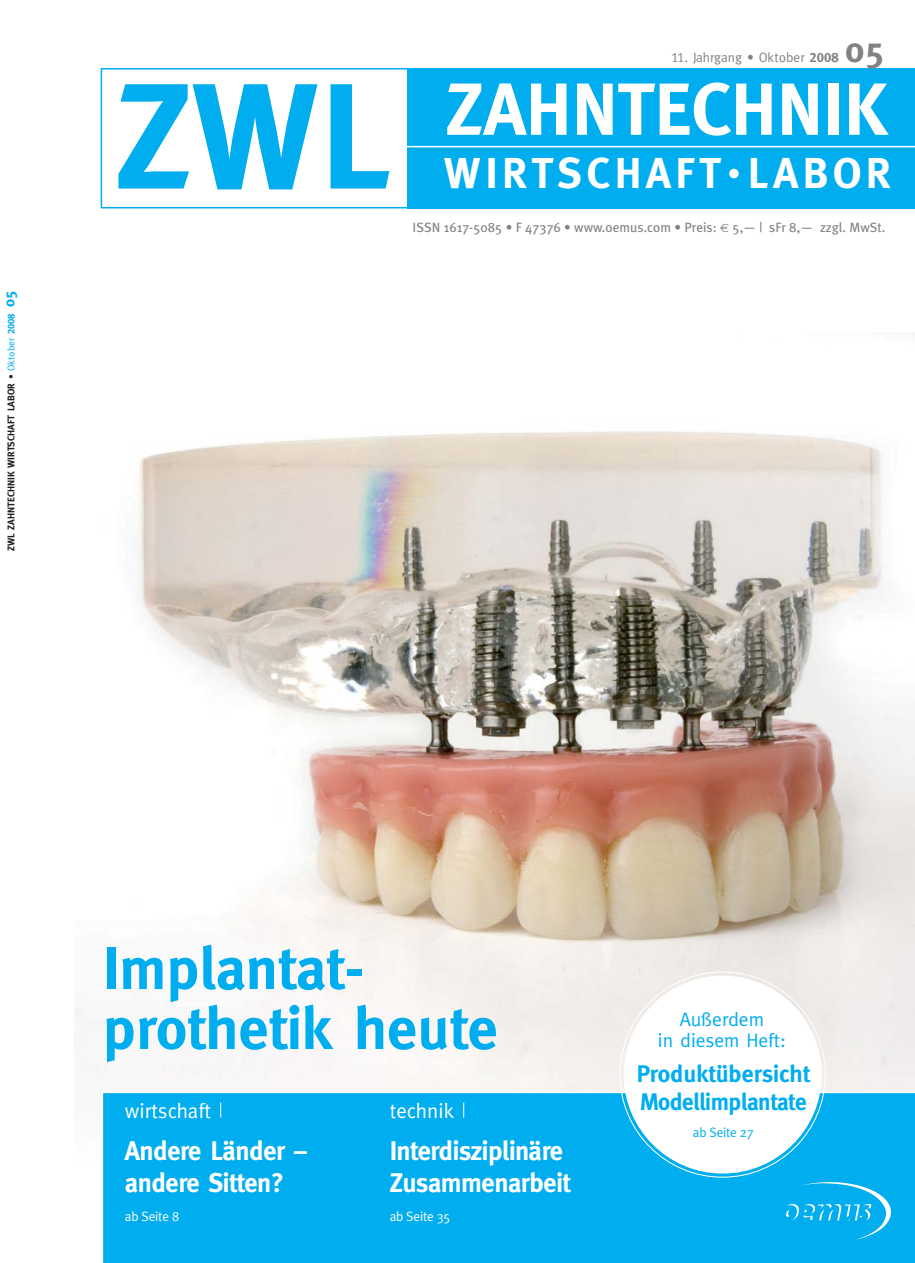
<style>
.page{position:relative;width:915px;height:1263px;background:#fff}
.page>*{position:absolute;margin:0;border:0;box-sizing:border-box;transform-origin:0 0}
.t1{font:700 150px "Meta";color:#00adef}
.t2{font:700 73.65px "Meta";color:#fff}
.t3{font:700 60px/60px "Meta";color:#00adef}
.t4{font:700 43.2px "Meta";letter-spacing:.105em;color:#fff}
.t5{font:700 36px "Meta";color:#808284}
.t6{font:700 27px/32.4px "Meta";letter-spacing:-.015em;color:#fff}
.t7{font:700 24px/28.8px "Meta";letter-spacing:-.015em;color:#00adef}
.t8{font:21px "Meta";color:#fff}
.t9{font:19.5px/21px "Meta";color:#00adef;text-align:center}
.t10{font:13.5px "Meta Plus";color:#808284}
.t11{font:13.5px "Meta";color:#808284}
.t12{font:13.5px "Meta Plus Normal";letter-spacing:-.015em;color:#fff}
.t13{font:13.5px "Meta Plus Normal";letter-spacing:-.015em;color:#00adef}
.t14{font:700 9.75px "Meta";color:#231f20}
.s1{font-weight:400;color:#00adef}
.s2{font-family:"Meta Bold Caps";font-weight:400;color:#00adef}
.s3{font-size:15px;color:#00adef}
.s4{font-family:"Meta Caps"}
.s5{font-family:"Meta Bold Caps"}
.s6{font-size:53.4px}
.s7{font-family:"Euro Sans";font-size:12px}
</style>
<div class="page">
<img style="left:75px;top:431px;width:839px;height:661px">
<svg style="left:101px;top:68px;width:813px;height:140px"></svg>
<div style="left:407px;top:69px;width:507px;height:139px;background:#00adef"></div>
<hr style="left:398px;top:146px;width:516px;height:1px;background:#fff">
<div style="left:103px;top:1093px;width:811px;height:170px;background:#00adef"></div>
<svg style="left:220px;top:1102px;width:1px;height:16px"></svg>
<svg style="left:463px;top:1102px;width:1px;height:16px"></svg>
<svg style="left:619px;top:971px;width:206px;height:207px"></svg>
<img style="left:786px;top:1182px;width:104px;height:58px">
<p class="t14" style="left:6px;top:551px;width:262px;rotate:-90deg">ZWL ZAHNTECHNIK WIRTSCHAFT LABOR • <span class="s1">Oktober</span> <span class="s2">2008</span> <span class="s3">05</span></p>
<h1 class="t1" style="left:116px;top:64px;width:277px">ZWL</h1>
<p class="t11" style="left:670px;top:52px;width:169px"><span class="s4">11</span>. Jahrgang • Oktober <span class="s5">2008</span></p>
<h3 class="t5" style="left:844px;top:32px;width:40px">05</h3>
<h2 class="t2" style="left:446px;top:74px;width:444px">ZAHNTECHNIK</h2>
<h3 class="t4" style="left:444px;top:152px;width:448px">WIRTSCHAFT<span class="s6">·</span>LABOR</h3>
<p class="t10" style="left:412px;top:221px;width:474px">ISSN 1617-5085 • F 47376 • www.oemus.com • Preis: <span class="s7">€</span> 5,— | sFr 8,— zzgl. MwSt.</p>
<h3 class="t3" style="left:103px;top:941px;width:396px">Implantat&shy;prothetik heute</h3>
<h3 class="t8" style="left:125px;top:1103px;width:88px">wirtschaft</h3>
<h3 class="t6" style="left:125px;top:1136px;width:183px">Andere Länder – andere Sitten?</h3>
<p class="t12" style="left:125px;top:1211px;width:56px">ab Seite 8</p>
<h3 class="t8" style="left:389px;top:1103px;width:66px">technik</h3>
<h3 class="t6" style="left:389px;top:1136px;width:182px">Interdisziplinäre<br>Zusammenarbeit</h3>
<p class="t12" style="left:389px;top:1211px;width:62px">ab Seite 35</p>
<h3 class="t9" style="left:657px;top:1011px;width:130px">Außerdem<br>in diesem Heft:</h3>
<h3 class="t7" style="left:636px;top:1060px;width:175px">Produktübersicht<br>Modellimplantate</h3>
<p class="t13" style="left:692px;top:1127px;width:62px">ab Seite 27</p>
</div>
